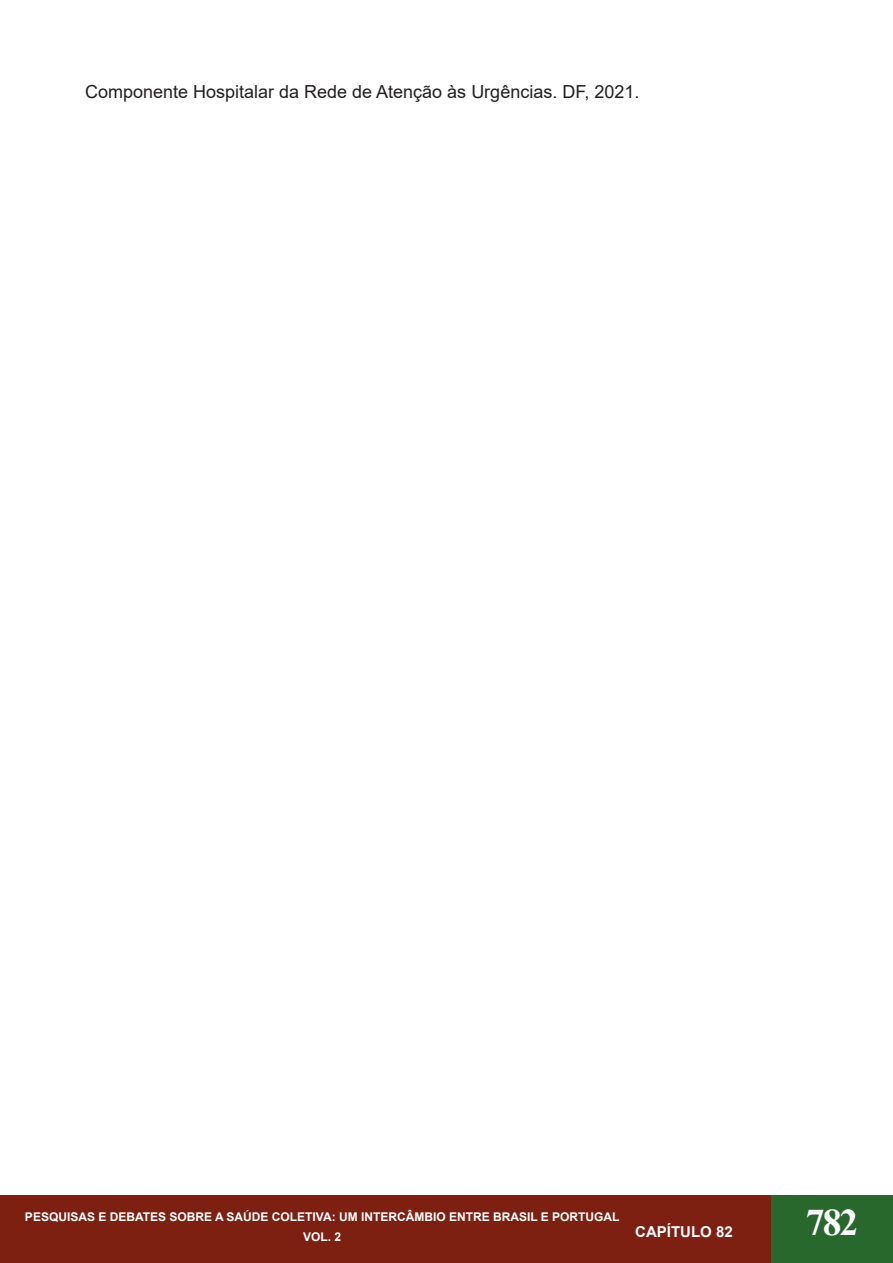
<style>
.page{position:relative;width:893px;height:1263px;background:#fff}
.page>*{position:absolute;margin:0;border:0;box-sizing:border-box;transform-origin:0 0}
.t1{font:700 37.5px "Times New Roman";color:#fff}
.t2{font:18px "Arial";color:#231f20}
.t3{font:700 15px "Arial";color:#fff}
.t4{font:700 12px/20.2px "Arial";color:#fff;text-align:center}
</style>
<div class="page">
<div style="left:0;top:1196px;width:893px;height:67px;background:#7d2011"></div>
<div style="left:771px;top:1196px;width:122px;height:67px;background:#28682d"></div>
<p class="t2" style="left:85px;top:79px;width:556px">Componente Hospitalar da Rede de Atenção às Urgências. DF, 2021.</p>
<p class="t4" style="left:25px;top:1207px;width:596px">PESQUISAS E DEBATES SOBRE A SAÚDE COLETIVA: UM INTERCÂMBIO ENTRE BRASIL E PORTUGAL<br>VOL. 2</p>
<p class="t3" style="left:635px;top:1221px;width:99px">CAPÍTULO 82</p>
<h1 class="t1" style="left:806px;top:1195px;width:54px">782</h1>
</div>
